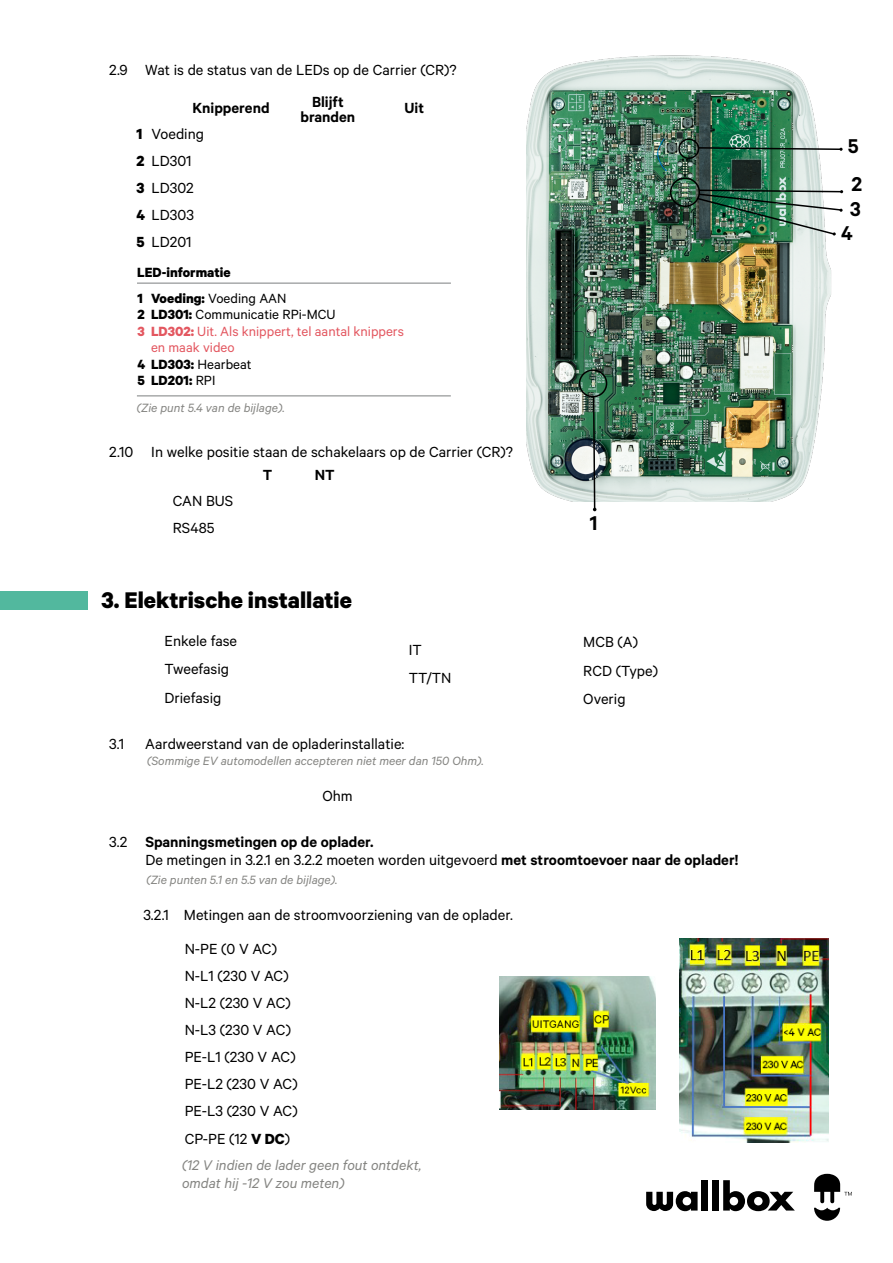
<style>
.page{position:relative;width:893px;height:1263px;background:#fff}
.page>*{position:absolute;margin:0;border:0;box-sizing:border-box;transform-origin:0 0}
.t1{font:700 25.5px "Calibre";color:#000}
.t2{font:600 22.5px/24.3px "Calibre";color:#000101;text-align:center}
.t3{font:16.5px/27px "Calibre";color:#000}
.t4{font:600 16.5px/18px "Calibre";color:#000}
.t5{font:italic 15.75px/18px "Calibre";color:#858582}
.t6{font:15px "Calibre";color:#000}
.t7{font:15px "Calibre";color:#e35760}
.t8{font:700 15px "Calibre";color:#000}
.t9{font:italic 13.5px "Calibre";color:#858582}
.s1{font-weight:700}
.s2{font-weight:400}
</style>
<div class="page">
<svg style="left:814px;top:1174px;width:38px;height:47px"></svg>
<svg style="left:646px;top:1191px;width:52px;height:20px"></svg>
<div style="left:701px;top:1180px;width:7px;height:30px;background:#000"></div>
<div style="left:712px;top:1180px;width:7px;height:30px;background:#000"></div>
<svg style="left:723px;top:1180px;width:72px;height:31px"></svg>
<img style="left:500px;top:976px;width:155px;height:134px">
<img style="left:680px;top:939px;width:149px;height:203px">
<img style="left:527px;top:55px;width:317px;height:446px">
<div style="left:0;top:591px;width:87px;height:19px;background:#52b89e"></div>
<div style="left:678px;top:138px;width:21px;height:21px;border:2px solid #000;border-radius:50%"></div>
<div style="left:579px;top:369px;width:28px;height:28px;border:2px solid #000;border-radius:50%"></div>
<svg style="left:592px;top:395px;width:4px;height:116px"></svg>
<div style="left:670px;top:177px;width:30px;height:30px;border:2px solid #000;border-radius:50%"></div>
<img style="left:695px;top:189px;width:148px;height:47px">
<hr style="left:137px;top:283px;width:314px;height:1px;background:#7c7f80">
<hr style="left:137px;top:396px;width:314px;height:1px;background:#7c7f80">
<svg style="left:697px;top:146px;width:146px;height:5px"></svg>
<p class="t3" style="left:109px;top:55px;width:349px">2.9 Wat is de status van de LEDs op de Carrier (CR)?</p>
<p class="t4" style="left:192px;top:99px;width:79px">Knipperend</p>
<p class="t4" style="left:300px;top:94px;width:56px;line-height:15px;text-align:center">Blijft branden</p>
<p class="t4" style="left:404px;top:98px;width:21px">Uit</p>
<p class="t3" style="left:137px;top:120px;width:69px"><span class="s1">1</span> Voeding<br><span class="s1">2</span> LD301<br><span class="s1">3</span> LD302<br><span class="s1">4</span> LD303<br><span class="s1">5</span> LD201</p>
<p class="t8" style="left:137px;top:263px;width:95px">LED-informatie</p>
<p class="t6" style="left:137px;top:289px;width:151px"><span class="s1">1 Voeding:</span> Voeding AAN</p>
<p class="t6" style="left:137px;top:306px;width:200px"><span class="s1">2 LD301:</span> Communicatie RPi-MCU</p>
<p class="t7" style="left:137px;top:322px;width:268px"><span class="s1">3 LD302:</span> Uit. Als knippert, tel aantal knippers</p>
<p class="t7" style="left:151px;top:339px;width:85px">en maak video</p>
<p class="t6" style="left:137px;top:355px;width:116px"><span class="s1">4 LD303:</span> Hearbeat</p>
<p class="t8" style="left:137px;top:371px;width:79px">5 LD201: <span class="s2">RPI</span></p>
<p class="t9" style="left:137px;top:400px;width:149px">(Zie punt 5.4 van de bijlage).</p>
<p class="t3" style="left:109px;top:438px;width:405px">2.10 In welke positie staan de schakelaars op de Carrier (CR)?</p>
<p class="t4" style="left:263px;top:466px;width:11px">T</p>
<p class="t3" style="left:173px;top:487px;width:62px">CAN BUS<br>RS485</p>
<p class="t4" style="left:315px;top:466px;width:21px">NT</p>
<h1 class="t1" style="left:101px;top:584px;width:252px">3. Elektrische installatie</h1>
<p class="t3" style="left:165px;top:626px;width:74px;line-height:28.5px">Enkele fase<br>Tweefasig<br>Driefasig</p>
<p class="t3" style="left:409px;top:635px;width:44px;line-height:28.5px">IT<br>TT/TN</p>
<h2 class="t2" style="left:590px;top:511px;width:9px">1</h2>
<p class="t3" style="left:583px;top:627px;width:76px;line-height:28.5px">MCB (A)<br>RCD (Type)<br>Overig</p>
<p class="t3" style="left:109px;top:730px;width:16px">3.1</p>
<p class="t3" style="left:145px;top:730px;width:261px">Aardweerstand van de opladerinstallatie:</p>
<p class="t9" style="left:147px;top:753px;width:338px">(Sommige EV automodellen accepteren niet meer dan 150 Ohm).</p>
<p class="t3" style="left:322px;top:782px;width:32px">Ohm</p>
<p class="t4" style="left:145px;top:832px;width:595px;text-indent:-36px"><span class="s2">3.2</span> Spanningsmetingen op de oplader.<br><span class="s2">De metingen in 3.2.1 en 3.2.2 moeten worden uitgevoerd</span> met stroomtoevoer naar de oplader!</p>
<p class="t9" style="left:146px;top:872px;width:193px">(Zie punten 5.1 en 5.5 van de bijlage).</p>
<p class="t3" style="left:143px;top:901px;width:371px">3.2.1 Metingen aan de stroomvoorziening van de oplader.</p>
<p class="t3" style="left:185px;top:935px;width:115px">N-PE (0 V AC)<br>N-L1 (230 V AC)<br>N-L2 (230 V AC)<br>N-L3 (230 V AC)<br>PE-L1 (230 V AC)<br>PE-L2 (230 V AC)<br>PE-L3 (230 V AC)</p>
<p class="t3" style="left:185px;top:1125px;width:107px">CP-PE (12 <span class="s1">V DC</span>)</p>
<p class="t5" style="left:182px;top:1156px;width:241px">(12 V indien de lader geen fout ontdekt, omdat hij -12 V zou meten)</p>
<h2 class="t2" style="left:848px;top:133px;width:12px">5</h2>
<h2 class="t2" style="left:841px;top:172px;width:23px">2<br>3<br>4</h2>
</div>
